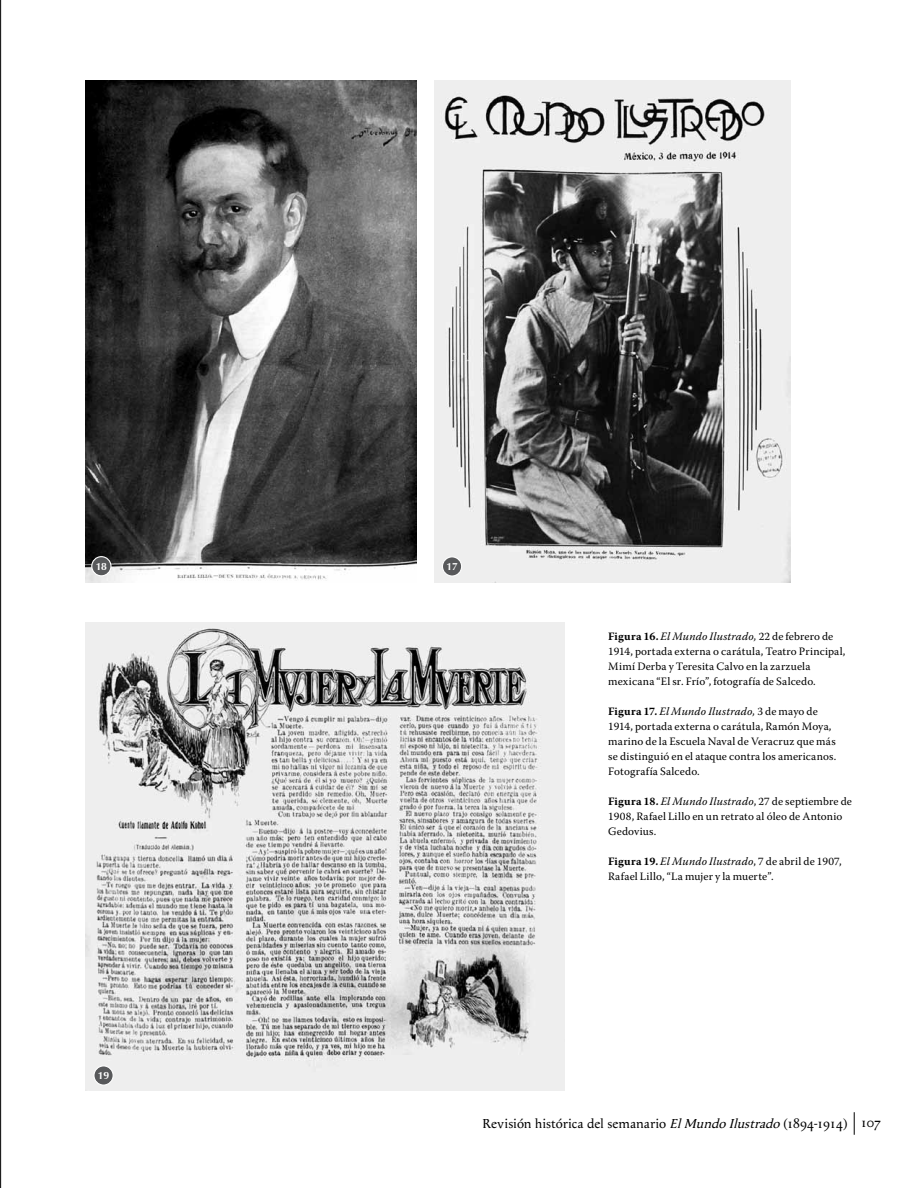
<style>
.page{position:relative;width:918px;height:1188px;background:#fff}
.page>*{position:absolute;margin:0;border:0;box-sizing:border-box;transform-origin:0 0}
.t1{font:13.5px "Apolline";color:#000}
.t2{font:11.25px/15px "Warnock Pro";letter-spacing:.015em;color:#000}
.t3{font:700 10.5px "Zapf Humanist 601 BT";color:#fff}
.s1{font-weight:700}
.s2{font-style:italic}
</style>
<div class="page">
<svg style="left:854px;top:1112px;width:1px;height:23px"></svg>
<hr style="left:0;top:0;width:1px;height:1188px;background:#000">
<img style="left:86px;top:622px;width:478px;height:468px">
<div style="left:94px;top:1066px;width:19px;height:19px;background:#58595b;border-radius:50%"></div>
<div style="left:93px;top:1065px;width:21px;height:21px;border:1px solid #fff;border-radius:50%"></div>
<img style="left:435px;top:80px;width:355px;height:503px">
<div style="left:442px;top:557px;width:20px;height:19px;background:#58595b;border-radius:50%"></div>
<div style="left:442px;top:556px;width:20px;height:21px;border:1px solid #fff;border-radius:50%"></div>
<img style="left:86px;top:80px;width:330px;height:503px">
<div style="left:92px;top:557px;width:19px;height:19px;background:#58595b;border-radius:50%"></div>
<div style="left:91px;top:556px;width:21px;height:20px;border:1px solid #fff;border-radius:50%"></div>
<p class="t3" style="left:96px;top:560px;width:13px">18</p>
<p class="t3" style="left:446px;top:560px;width:13px">17</p>
<p class="t2" style="left:608px;top:628px;width:239px"><span class="s1">Figura 16.</span> <span class="s2">El Mundo Ilustrado,</span> 22 de febrero de 1914, portada externa o carátula, Teatro Principal, Mimí Derba y Teresita Calvo en la zarzuela mexicana “El sr. Frío”, fotografía de Salcedo.</p>
<p class="t2" style="left:608px;top:703px;width:230px"><span class="s1">Figura 17.</span> <span class="s2">El Mundo Ilustrado,</span> 3 de mayo de 1914, portada externa o carátula, Ramón Moya, marino de la Escuela Naval de Veracruz que más se distinguió en el ataque contra los americanos.<br>Fotografía Salcedo.</p>
<p class="t2" style="left:608px;top:793px;width:245px"><span class="s1">Figura 18.</span> <span class="s2">El Mundo Ilustrado</span>, 27 de septiembre de<br>1908, Rafael Lillo en un retrato al óleo de Antonio<br>Gedovius.</p>
<p class="t2" style="left:608px;top:853px;width:235px"><span class="s1">Figura 19.</span> <span class="s2">El Mundo Ilustrado</span>, 7 de abril de 1907,<br>Rafael Lillo, “La mujer y la muerte”.</p>
<p class="t3" style="left:98px;top:1069px;width:13px">19</p>
<p class="t1" style="left:482px;top:1116px;width:400px">Revisión histórica del semanario <span class="s2">ElMundoIlustrado</span>(1894-1914) 107</p>
</div>
